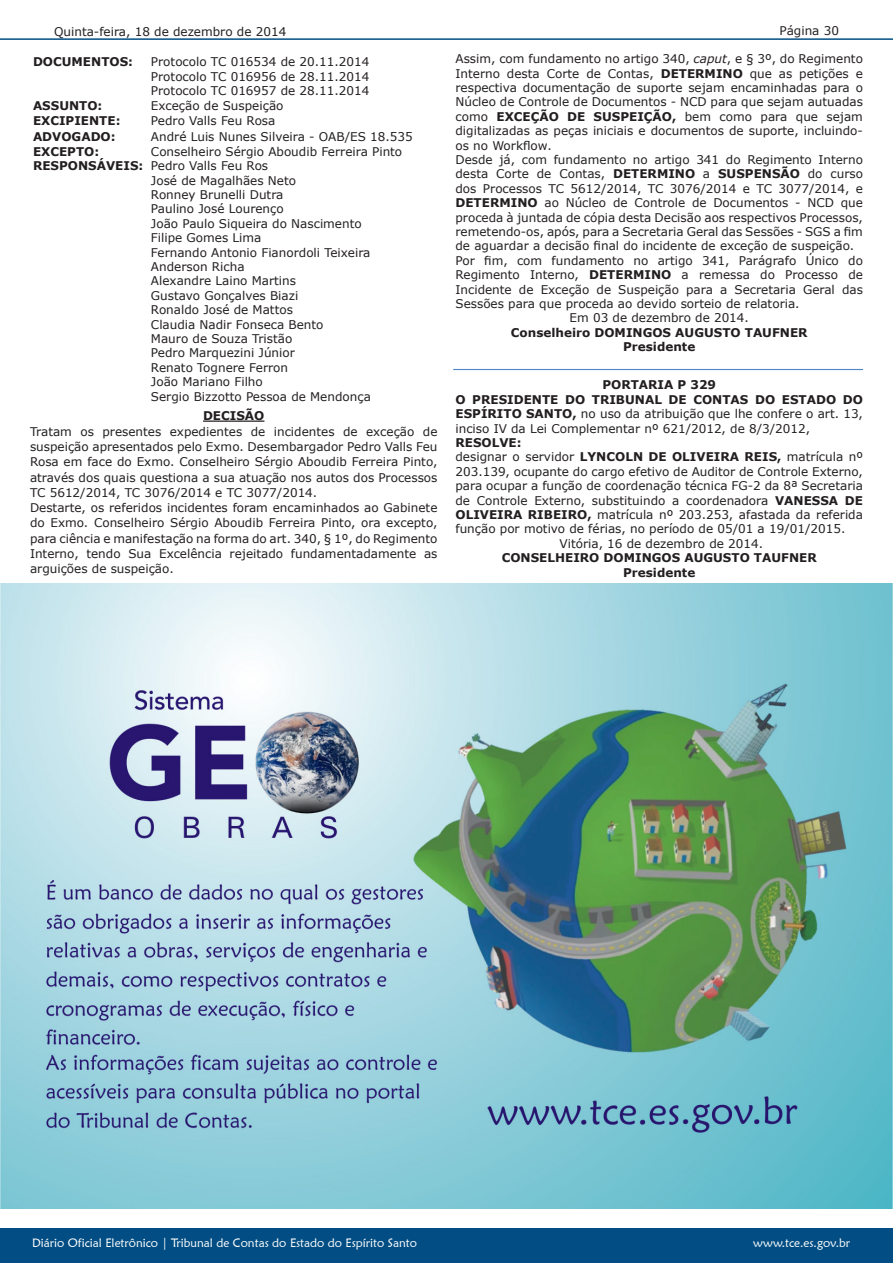
<style>
.page{position:relative;width:893px;height:1263px;background:#fff}
.page>*{position:absolute;margin:0;border:0;box-sizing:border-box;transform-origin:0 0}
.Notícia{font:12px/14.4px "Verdana";color:#231f20;text-align:justify}
.Notícia-2{font:700 12px "Verdana";color:#231f20}
.t1{font:12px "Maiandra GD";color:#fff}
.s1{font-style:italic}
.s2{font-weight:700}
</style>
<div class="page">
<div style="left:0;top:1229px;width:893px;height:34px;background:#024e84"></div>
<hr style="left:0;top:38px;width:893px;height:2px;background:#024e84">
<hr style="left:203px;top:420px;width:61px;height:2px;background:#231f20">
<hr style="left:453px;top:369px;width:410px;height:1px;background:#4d87c4">
<img style="left:0;top:584px;width:893px;height:625px">
<p class="Notícia" style="left:54px;top:24px;width:234px">Quinta-feira, 18 de dezembro de 2014</p>
<p class="Notícia-2" style="left:33px;top:53px;width:102px">DOCUMENTOS:</p>
<p class="Notícia" style="left:151px;top:54px;width:220px">Protocolo TC 016534 de 20.11.2014</p>
<p class="Notícia" style="left:151px;top:69px;width:220px">Protocolo TC 016956 de 28.11.2014</p>
<p class="Notícia" style="left:151px;top:83px;width:220px">Protocolo TC 016957 de 28.11.2014</p>
<p class="Notícia-2" style="left:33px;top:97px;width:71px">ASSUNTO:</p>
<p class="Notícia" style="left:151px;top:98px;width:134px">Exceção de Suspeição</p>
<p class="Notícia-2" style="left:33px;top:112px;width:89px">EXCIPIENTE:</p>
<p class="Notícia" style="left:151px;top:114px;width:126px">Pedro Valls Feu Rosa</p>
<p class="Notícia-2" style="left:33px;top:128px;width:84px">ADVOGADO:</p>
<p class="Notícia" style="left:151px;top:129px;width:263px">André Luis Nunes Silveira - OAB/ES 18.535</p>
<p class="Notícia-2" style="left:33px;top:143px;width:68px">EXCEPTO:</p>
<p class="Notícia-2" style="left:33px;top:157px;width:112px">RESPONSÁVEIS:</p>
<p class="Notícia" style="left:151px;top:144px;width:253px">Conselheiro Sérgio Aboudib Ferreira Pinto</p>
<p class="Notícia" style="left:151px;top:158px;width:119px">Pedro Valls Feu Ros</p>
<p class="Notícia" style="left:151px;top:173px;width:147px">José de Magalhães Neto</p>
<p class="Notícia" style="left:151px;top:187px;width:134px">Ronney Brunelli Dutra</p>
<p class="Notícia" style="left:151px;top:202px;width:134px">Paulino José Lourenço</p>
<p class="Notícia" style="left:151px;top:216px;width:212px">João Paulo Siqueira do Nascimento</p>
<p class="Notícia" style="left:151px;top:230px;width:112px">Filipe Gomes Lima</p>
<p class="Notícia" style="left:151px;top:245px;width:221px">Fernando Antonio Fianordoli Teixeira</p>
<p class="Notícia" style="left:151px;top:259px;width:95px">Anderson Richa</p>
<p class="Notícia" style="left:151px;top:274px;width:147px">Alexandre Laino Martins</p>
<p class="Notícia" style="left:151px;top:288px;width:149px">Gustavo Gonçalves Biazi</p>
<p class="Notícia" style="left:151px;top:302px;width:143px">Ronaldo José de Mattos</p>
<p class="Notícia" style="left:151px;top:317px;width:174px">Claudia Nadir Fonseca Bento</p>
<p class="Notícia" style="left:151px;top:331px;width:143px">Mauro de Souza Tristão</p>
<p class="Notícia" style="left:151px;top:346px;width:145px">Pedro Marquezini Júnior</p>
<p class="Notícia" style="left:151px;top:360px;width:139px">Renato Tognere Ferron</p>
<p class="Notícia" style="left:151px;top:374px;width:113px">João Mariano Filho</p>
<p class="Notícia" style="left:151px;top:389px;width:221px">Sergio Bizzotto Pessoa de Mendonça</p>
<p class="Notícia-2" style="left:203px;top:407px;width:63px">DECISÃO</p>
<p class="Notícia" style="left:30px;top:423px;width:409px;line-height:15.3px">Tratam os presentes expedientes de incidentes de exceção de suspeição apresentados pelo Exmo. Desembargador Pedro Valls Feu Rosa em face do Exmo. Conselheiro Sérgio Aboudib Ferreira Pinto, através dos quais questiona a sua atuação nos autos dos Processos TC 5612/2014, TC 3076/2014 e TC 3077/2014.</p>
<p class="Notícia" style="left:30px;top:500px;width:409px;line-height:15.3px">Destarte, os referidos incidentes foram encaminhados ao Gabinete do Exmo. Conselheiro Sérgio Aboudib Ferreira Pinto, ora excepto, para ciência e manifestação na forma do art. 340, § 1º, do Regimento Interno, tendo Sua Excelência rejeitado fundamentadamente as arguições de suspeição.</p>
<p class="Notícia" style="left:779px;top:23px;width:61px">Página 30</p>
<p class="Notícia" style="left:455px;top:51px;width:409px">Assim, com fundamento no artigo 340, <span class="s1">caput</span>, e § 3º, do Regimento Interno desta Corte de Contas, <span class="s2">DETERMINO</span> que as petições e respectiva documentação de suporte sejam encaminhadas para o Núcleo de Controle de Documentos - NCD para que sejam autuadas como <span class="s2">EXCEÇÃO DE SUSPEIÇÃO,</span> bem como para que sejam digitalizadas as peças iniciais e documentos de suporte, incluindo&shy;os no Workflow.</p>
<p class="Notícia" style="left:455px;top:152px;width:409px">Desde já, com fundamento no artigo 341 do Regimento Interno desta Corte de Contas, <span class="s2">DETERMINO</span> a <span class="s2">SUSPENSÃO</span> do curso dos Processos TC 5612/2014, TC 3076/2014 e TC 3077/2014, e <span class="s2">DETERMINO</span> ao Núcleo de Controle de Documentos - NCD que proceda à juntada de cópia desta Decisão aos respectivos Processos, remetendo-os, após, para a Secretaria Geral das Sessões - SGS a fim de aguardar a decisão final do incidente de exceção de suspeição.</p>
<p class="Notícia" style="left:455px;top:253px;width:409px">Por fim, com fundamento no artigo 341, Parágrafo Único do Regimento Interno, <span class="s2">DETERMINO</span> a remessa do Processo de Incidente de Exceção de Suspeição para a Secretaria Geral das Sessões para que proceda ao devido sorteio de relatoria.</p>
<p class="Notícia" style="left:570px;top:311px;width:181px">Em 03 de dezembro de 2014.</p>
<p class="Notícia-2" style="left:511px;top:324px;width:298px">Conselheiro DOMINGOS AUGUSTO TAUFNER</p>
<p class="Notícia-2" style="left:623px;top:338px;width:74px">Presidente</p>
<p class="Notícia-2" style="left:602px;top:377px;width:115px">PORTARIA P 329</p>
<p class="Notícia" style="left:455px;top:392px;width:409px"><span class="s2">O PRESIDENTE DO TRIBUNAL DE CONTAS DO ESTADO DO ESPÍRITO SANTO,</span> no uso da atribuição que lhe confere o art. 13, inciso IV da Lei Complementar nº 621/2012, de 8/3/2012,</p>
<p class="Notícia-2" style="left:455px;top:434px;width:68px">RESOLVE:</p>
<p class="Notícia" style="left:455px;top:450px;width:409px">designar o servidor <span class="s2">LYNCOLN DE OLIVEIRA REIS,</span> matrícula nº 203.139, ocupante do cargo efetivo de Auditor de Controle Externo, para ocupar a função de coordenação técnica FG-2 da 8ª Secretaria de Controle Externo, substituindo a coordenadora <span class="s2">VANESSA DE OLIVEIRA RIBEIRO,</span> matrícula nº 203.253, afastada da referida função por motivo de férias, no período de 05/01 a 19/01/2015.</p>
<p class="Notícia" style="left:560px;top:536px;width:205px">Vitória, 16 de dezembro de 2014.</p>
<p class="Notícia-2" style="left:502px;top:549px;width:317px">CONSELHEIRO DOMINGOS AUGUSTO TAUFNER</p>
<p class="Notícia-2" style="left:623px;top:564px;width:74px">Presidente</p>
<p class="t1" style="left:32px;top:1235px;width:386px">Diário Oficial Eletrônico | Tribunal de Contas do Estado do Espírito Santo</p>
<p class="t1" style="left:753px;top:1235px;width:98px">www.tce.es.gov.br</p>
</div>
